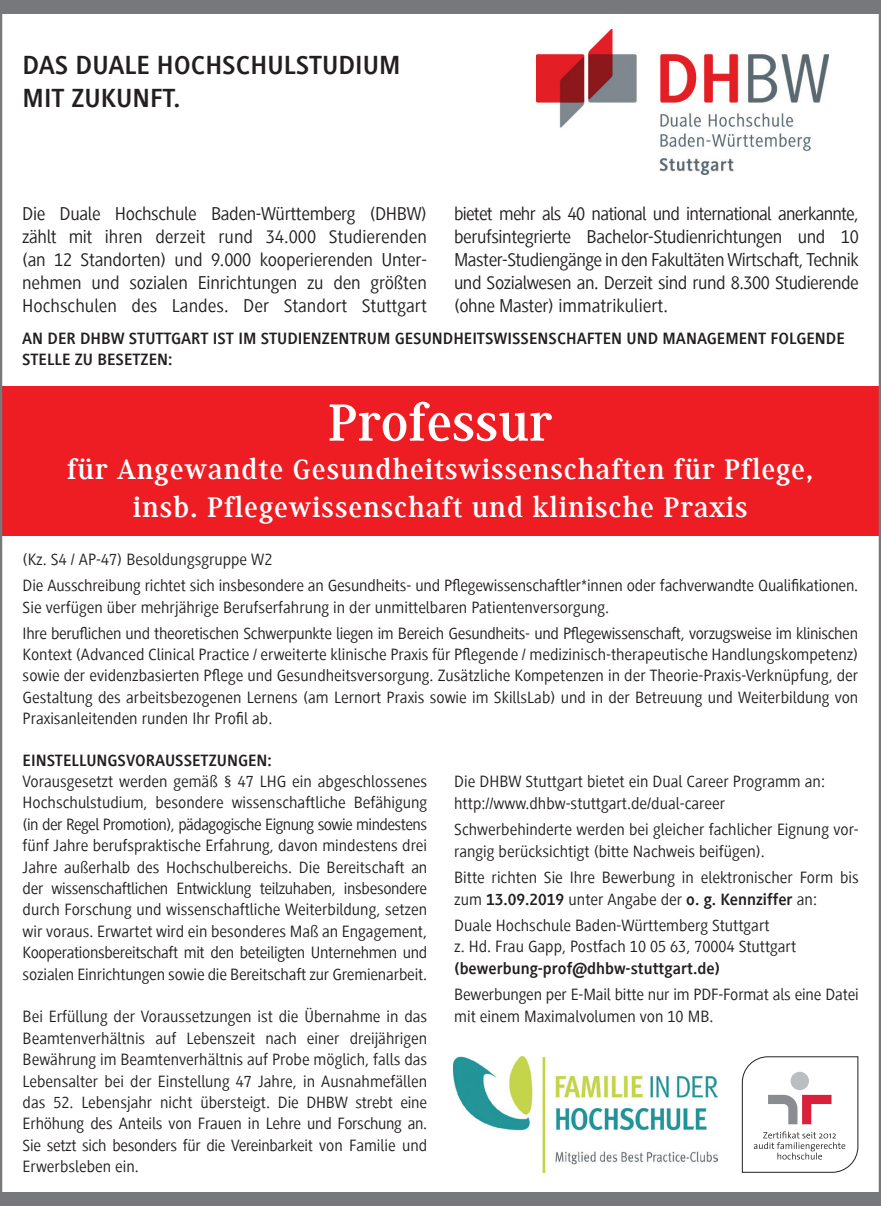
<style>
.page{position:relative;width:881px;height:1206px;background:#fff}
.page>*{position:absolute;margin:0;border:0;box-sizing:border-box;transform-origin:0 0}
.t1{font:700 54px "Generis Serif Com";color:#fff}
.t2{font:700 29.25px "Generis Serif Com";letter-spacing:.03em;color:#fff}
.t3{font:700 27px "Generis Sans Com";color:#231f20}
.t4{font:19.12px/23.2px "Generis Sans Com";color:#231f20;text-align:justify}
.t5{font:16.88px/21.4px "Generis Sans Com";color:#231f20}
.t6{font:700 16.88px/21.4px "Generis Sans Com";color:#231f20}
.s1{font-weight:700}
</style>
<div class="page">
<div style="left:0;top:387px;width:880px;height:149px;background:#ee1d23"></div>
<div style="left:0;top:2px;width:880px;height:12px;background:#76787b"></div>
<div style="left:0;top:1191px;width:880px;height:13px;background:#76787b"></div>
<svg style="left:741px;top:1056px;width:117px;height:117px"></svg>
<img style="left:453px;top:1056px;width:264px;height:116px">
<img style="left:536px;top:29px;width:292px;height:146px">
<p class="t3" style="left:23px;top:50px;width:379px">DAS DUALE HOCHSCHULSTUDIUM</p>
<p class="t3" style="left:23px;top:84px;width:159px">MIT ZUKUNFT.</p>
<p class="t4" style="left:22px;top:202px;width:406px">Die Duale Hochschule Baden-Württemberg (DHBW) zählt mit ihren derzeit rund 34.000 Studierenden (an 12 Standorten) und 9.000 kooperierenden Unter&shy;nehmen und sozialen Einrichtungen zu den größten Hochschulen des Landes. Der Standort Stuttgart</p>
<p class="t4" style="left:454px;top:202px;width:406px">bietet mehr als 40 national und international anerkannte, berufsintegrierte Bachelor-Studienrichtungen und 10<br>Master-Studiengänge in den Fakultäten Wirtschaft, Technik und Sozialwesen an. Derzeit sind rund 8.300 Studierende (ohne Master) immatrikuliert.</p>
<p class="t6" style="left:22px;top:328px;width:823px">AN DER DHBW STUTTGART IST IM STUDIENZENTRUM GESUNDHEITSWISSENSCHAFTEN UND MANAGEMENT FOLGENDE<br>STELLE ZU BESETZEN:</p>
<p class="t1" style="left:328px;top:393px;width:226px">Professur</p>
<p class="t2" style="left:67px;top:453px;width:747px">für Angewandte Gesundheitswissenschaften für Pflege,</p>
<p class="t2" style="left:133px;top:491px;width:616px">insb. Pflegewissenschaft und klinische Praxis</p>
<p class="t5" style="left:23px;top:549px;width:251px">(Kz. S4 / AP-47) Besoldungsgruppe W2</p>
<p class="t5" style="left:23px;top:575px;width:836px">Die Ausschreibung richtet sich insbesondere an Gesundheits- und Pflegewissenschaftler*innen oder fachverwandte Qualifikationen.<br>Sie verfügen über mehrjährige Berufserfahrung in der unmittelbaren Patientenversorgung.</p>
<p class="t5" style="left:23px;top:622px;width:836px;text-align:justify">Ihre beruflichen und theoretischen Schwerpunkte liegen im Bereich Gesundheits- und Pflegewissenschaft, vorzugsweise im klinischen Kontext (Advanced Clinical Practice / erweiterte klinische Praxis für Pflegende / medizinisch-therapeutische Handlungskompetenz) sowie der evidenzbasierten Pflege und Gesundheitsversorgung. Zusätzliche Kompetenzen in der Theorie-Praxis-Verknüpfung, der Gestaltung des arbeitsbezogenen Lernens (am Lernort Praxis sowie im SkillsLab) und in der Betreuung und Weiterbildung von Praxisanleitenden runden Ihr Profil ab.</p>
<p class="t6" style="left:23px;top:749px;width:250px">EINSTELLUNGSVORAUSSETZUNGEN:</p>
<p class="t5" style="left:23px;top:771px;width:406px;text-align:justify">Vorausgesetzt werden gemäß § 47 LHG ein abgeschlossenes Hochschulstudium, besondere wissenschaftliche Befähigung (in der Regel Promotion), pädagogische Eignung sowie mindestens fünf Jahre berufspraktische Erfahrung, davon mindestens drei Jahre außerhalb des Hochschulbereichs. Die Bereitschaft an der wissenschaftlichen Entwicklung teilzuhaben, insbesondere durch Forschung und wissenschaftliche Weiterbildung, setzen wir voraus. Erwartet wird ein besonderes Maß an Engagement, Kooperationsbereitschaft mit den beteiligten Unternehmen und sozialen Einrichtungen sowie die Bereitschaft zur Gremienarbeit.</p>
<p class="t5" style="left:23px;top:1006px;width:406px;text-align:justify">Bei Erfüllung der Voraussetzungen ist die Übernahme in das Beamtenverhältnis auf Lebenszeit nach einer dreijährigen Bewährung im Beamtenverhältnis auf Probe möglich, falls das Lebensalter bei der Einstellung 47 Jahre, in Ausnahmefällen das 52. Lebensjahr nicht übersteigt. Die DHBW strebt eine Erhöhung des Anteils von Frauen in Lehre und Forschung an.<br>Sie setzt sich besonders für die Vereinbarkeit von Familie und Erwerbsleben ein.</p>
<p class="t5" style="left:454px;top:771px;width:372px">Die DHBW Stuttgart bietet ein Dual Career Programm an:</p>
<p class="t5" style="left:454px;top:792px;width:272px">http://www.dhbw-stuttgart.de/dual-career</p>
<p class="t5" style="left:454px;top:818px;width:406px">Schwerbehinderte werden bei gleicher fachlicher Eignung vor&shy;rangig berücksichtigt (bitte Nachweis beifügen).</p>
<p class="t5" style="left:454px;top:866px;width:406px">Bitte richten Sie Ihre Bewerbung in elektronischer Form bis zum <span class="s1">13.09.2019</span> unter Angabe der <span class="s1">o. g. Kennziffer</span> an:</p>
<p class="t5" style="left:454px;top:914px;width:317px">Duale Hochschule Baden-Württemberg Stuttgart</p>
<p class="t5" style="left:454px;top:936px;width:343px">z. Hd. Frau Gapp, Postfach 10 05 63, 70004 Stuttgart</p>
<p class="t6" style="left:454px;top:957px;width:267px">(bewerbung-prof@dhbw-stuttgart.de)</p>
<p class="t5" style="left:454px;top:983px;width:406px">Bewerbungen per E-Mail bitte nur im PDF-Format als eine Datei mit einem Maximalvolumen von 10 MB.</p>
</div>
